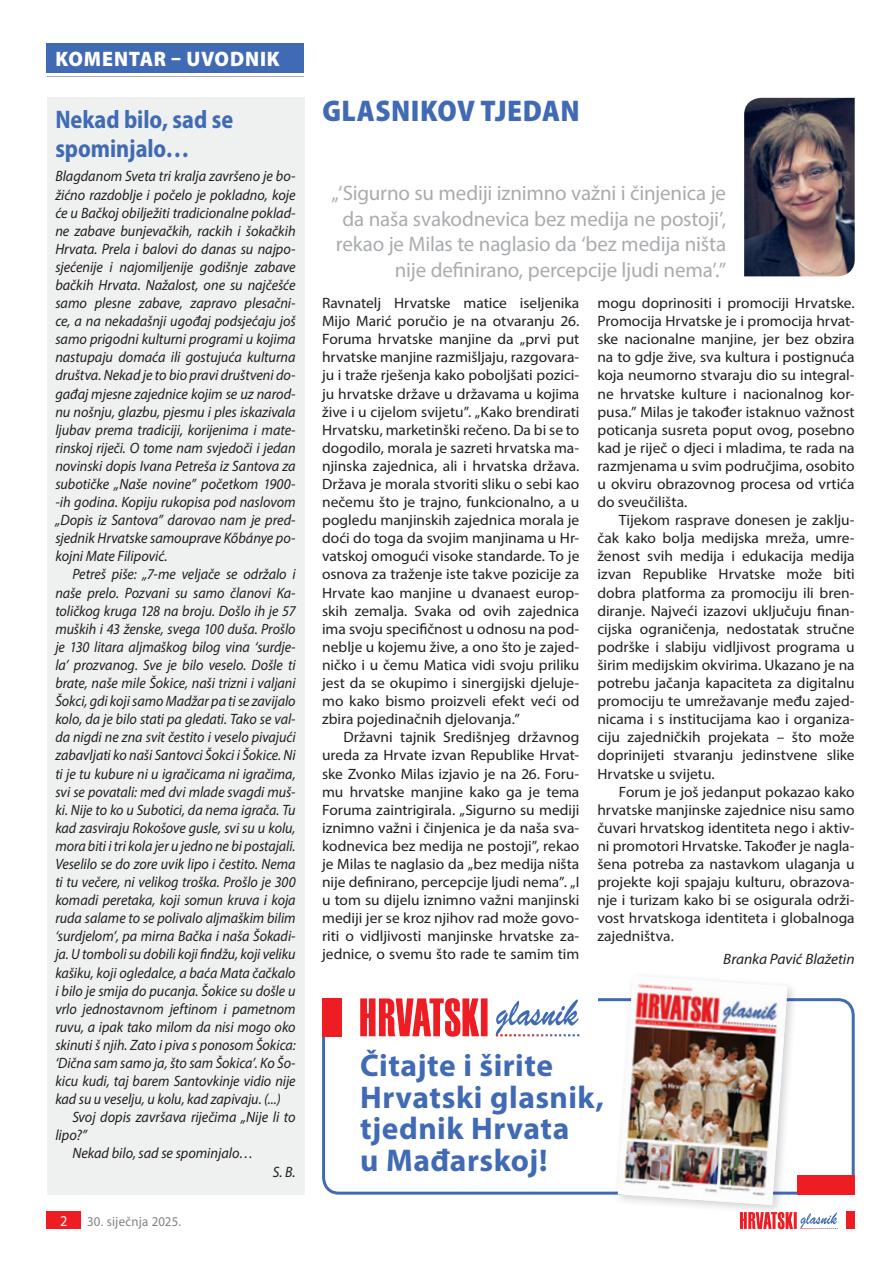
<style>
.page{position:relative;width:893px;height:1263px;background:#fff}
.page>*{position:absolute;margin:0;border:0;box-sizing:border-box;transform-origin:0 0}
.t1{font:700 31.5px/31.5px "Myriad Pro";letter-spacing:.015em;color:#406ab4}
.t2{font:900 semi-condensed 30px "Myriad Pro";letter-spacing:.02em;color:#406ab4}
.t3{font:700 semi-condensed 25.5px/28.5px "Myriad Pro";color:#406ab4;scale:.94 1}
.t4{font:21px/25.5px "Myriad Pro";letter-spacing:-.01em;color:#a9acaf;text-align:right}
.t5{font:900 21px "Myriad Pro";letter-spacing:.035em;color:#fff;scale:.95 1}
.t6{font:15px/18.1px "Myriad Pro";color:#231f20;text-align:justify}
.t7{font:italic 15px "Myriad Pro";color:#231f20;scale:.94 1}
.t8{font:italic 15px/18.1px "Myriad Pro";color:#231f20;text-align:justify;scale:.95 1}
.t9{font:italic 15px "Myriad Pro";color:#231f20}
.t10{font:15px "Myriad Pro";color:#fff;scale:.95 1}
.t11{font:13.5px "Myriad Pro";letter-spacing:.02em;color:#808285;scale:.95 1}
</style>
<div class="page">
<hr style="left:47px;top:76px;width:257px;height:1px;background:#a8a9ad">
<div style="left:47px;top:1212px;width:34px;height:17px;background:#ee1d23"></div>
<div style="left:846px;top:1212px;width:9px;height:17px;background:#ee1d23"></div>
<svg style="left:740px;top:1212px;width:98px;height:17px"></svg>
<div style="left:47px;top:43px;width:257px;height:30px;background:#406ab4"></div>
<img style="left:744px;top:98px;width:111px;height:178px">
<div style="left:47px;top:98px;width:257px;height:1097px;background:#eff0f0"></div>
<svg style="left:322px;top:998px;width:533px;height:197px"></svg>
<div style="left:322px;top:995px;width:275px;height:40px;background:#fff"></div>
<div style="left:322px;top:998px;width:19px;height:38px;background:#ee1d23"></div>
<svg style="left:360px;top:998px;width:128px;height:39px"></svg>
<svg style="left:496px;top:999px;width:83px;height:37px"></svg>
<div style="left:797px;top:1176px;width:58px;height:19px;background:#ee1d23"></div>
<div style="left:613px;top:971px;width:185px;height:245px;background:#231f20;opacity:.2"></div>
<img style="left:618px;top:976px;width:169px;height:229px">
<h3 class="t5" style="left:56px;top:45px;width:238px">KOMENTAR – UVODNIK</h3>
<h3 class="t3" style="left:55px;top:105px;width:191px">Nekad bilo, sad se spominjalo…</h3>
<p class="t8" style="left:55px;top:167px;width:254px">Blagdanom Sveta tri kralja završeno je bo&shy;žićno razdoblje i počelo je pokladno, koje će u Bačkoj obilježiti tradicionalne poklad&shy;ne zabave bunjevačkih, rackih i šokačkih Hrvata. Prela i balovi do danas su najpo&shy;sjećenije i najomiljenije godišnje zabave bačkih Hrvata. Nažalost, one su najčešće samo plesne zabave, zapravo plesačni&shy;ce, a na nekadašnji ugođaj podsjećaju još samo prigodni kulturni programi u kojima nastupaju domaća ili gostujuća kulturna društva. Nekad je to bio pravi društveni do&shy;gađaj mjesne zajednice kojim se uz narod&shy;nu nošnju, glazbu, pjesmu i ples iskazivala ljubav prema tradiciji, korijenima i mate&shy;rinskoj riječi. O tome nam svjedoči i jedan novinski dopis Ivana Petreša iz Santova za subotičke „Naše novine” početkom 1900- -ih godina. Kopiju rukopisa pod naslovom „Dopis iz Santova” darovao nam je pred&shy;sjednik Hrvatske samouprave Kőbánye po&shy;kojni Mate Filipović.</p>
<p class="t7" style="left:72px;top:565px;width:239px">Petreš piše: „7-me veljače se održalo i</p>
<p class="t7" style="left:55px;top:583px;width:257px">naše prelo. Pozvani su samo članovi Ka-</p>
<p class="t7" style="left:55px;top:601px;width:257px">toličkog kruga 128 na broju. Došlo ih je 57</p>
<p class="t7" style="left:55px;top:619px;width:257px">muških i 43 ženske, svega 100 duša. Prošlo</p>
<p class="t7" style="left:55px;top:637px;width:257px">je 130 litara aljmaškog bilog vina ‘surdje-</p>
<p class="t7" style="left:55px;top:656px;width:257px">la’ prozvanog. Sve je bilo veselo. Došle ti</p>
<p class="t7" style="left:55px;top:674px;width:257px">brate, naše mile Šokice, naši trizni i valjani</p>
<p class="t7" style="left:55px;top:692px;width:257px">Šokci, gdi koji samo Madžar pa ti se zavijalo</p>
<p class="t7" style="left:55px;top:710px;width:257px">kolo, da je bilo stati pa gledati. Tako se val-</p>
<p class="t7" style="left:55px;top:728px;width:257px">da nigdi ne zna svit čestito i veselo pivajući</p>
<p class="t7" style="left:55px;top:746px;width:257px">zabavljati ko naši Santovci Šokci i Šokice. Ni</p>
<p class="t7" style="left:55px;top:764px;width:257px">ti je tu kubure ni u igračicama ni igračima,</p>
<p class="t7" style="left:55px;top:782px;width:257px">svi se povatali: med dvi mlade svagdi muš-</p>
<p class="t7" style="left:55px;top:800px;width:257px">ki. Nije to ko u Subotici, da nema igrača. Tu</p>
<p class="t7" style="left:55px;top:818px;width:257px">kad zasviraju Rokošove gusle, svi su u kolu,</p>
<p class="t7" style="left:55px;top:836px;width:257px">mora biti i tri kola jer u jedno ne bi postajali.</p>
<p class="t7" style="left:55px;top:855px;width:257px">Veselilo se do zore uvik lipo i čestito. Nema</p>
<p class="t7" style="left:55px;top:873px;width:257px">ti tu večere, ni velikog troška. Prošlo je 300</p>
<p class="t7" style="left:55px;top:891px;width:257px">komadi peretaka, koji somun kruva i koja</p>
<p class="t7" style="left:55px;top:909px;width:257px">ruda salame to se polivalo aljmaškim bilim</p>
<p class="t7" style="left:55px;top:927px;width:257px">‘surdjelom’, pa mirna Bačka i naša Šokadi-</p>
<p class="t7" style="left:55px;top:945px;width:257px">ja. U tomboli su dobili koji findžu, koji veliku</p>
<p class="t7" style="left:55px;top:963px;width:257px">kašiku, koji ogledalce, a baća Mata čačkalo</p>
<p class="t7" style="left:55px;top:981px;width:257px">i bilo je smija do pucanja. Šokice su došle u</p>
<p class="t7" style="left:55px;top:999px;width:257px">vrlo jednostavnom jeftinom i pametnom</p>
<p class="t7" style="left:55px;top:1017px;width:257px">ruvu, a ipak tako milom da nisi mogo oko</p>
<p class="t7" style="left:55px;top:1035px;width:257px">skinuti š njih. Zato i piva s ponosom Šokica:</p>
<p class="t7" style="left:55px;top:1054px;width:257px">‘Dična sam samo ja, što sam Šokica’. Ko Šo-</p>
<p class="t7" style="left:55px;top:1072px;width:257px">kicu kudi, taj barem Santovkinje vidio nije</p>
<p class="t7" style="left:55px;top:1090px;width:241px">kad su u veselju, u kolu, kad zapivaju. (...)</p>
<p class="t8" style="left:72px;top:1108px;width:237px">Svoj dopis završava riječima „Nije li to</p>
<p class="t8" style="left:55px;top:1126px;width:35px">lipo?”</p>
<p class="t8" style="left:72px;top:1144px;width:192px">Nekad bilo, sad se spominjalo…</p>
<p class="t8" style="left:273px;top:1162px;width:26px">S. B.</p>
<p class="t10" style="left:60px;top:1212px;width:9px">2</p>
<p class="t11" style="left:87px;top:1213px;width:100px">30. siječnja 2025.</p>
<h2 class="t2" style="left:322px;top:91px;width:259px">GLASNIKOV TJEDAN</h2>
<h3 class="t4" style="left:331px;top:180px;width:396px">„‘Sigurno su mediji iznimno važni i činjenica je da naša svakodnevica bez medija ne postoji’, rekao je Milas te naglasio da ‘bez medija ništa nije definirano, percepcije ljudi nema’.”</h3>
<p class="t6" style="left:322px;top:294px;width:259px">Ravnatelj Hrvatske matice iseljenika Mijo Marić poručio je na otvaranju 26.<br>Foruma hrvatske manjine da „prvi put hrvatske manjine razmišljaju, razgovara&shy;ju i traže rješenja kako poboljšati pozici&shy;ju hrvatske države u državama u kojima žive i u cijelom svijetu”. „Kako brendirati Hrvatsku, marketinški rečeno. Da bi se to dogodilo, morala je sazreti hrvatska ma&shy;njinska zajednica, ali i hrvatska država.<br>Država je morala stvoriti sliku o sebi kao nečemu što je trajno, funkcionalno, a u pogledu manjinskih zajednica morala je doći do toga da svojim manjinama u Hr&shy;vatskoj omogući visoke standarde. To je osnova za traženje iste takve pozicije za Hrvate kao manjine u dvanaest europ&shy;skih zemalja. Svaka od ovih zajednica ima svoju specifičnost u odnosu na pod&shy;neblje u kojemu žive, a ono što je zajed&shy;ničko i u čemu Matica vidi svoju priliku jest da se okupimo i sinergijski djeluje&shy;mo kako bismo proizveli efekt veći od zbira pojedinačnih djelovanja.”</p>
<p class="t6" style="left:322px;top:728px;width:259px;text-indent:21px">Državni tajnik Središnjeg državnog ureda za Hrvate izvan Republike Hrvat&shy;ske Zvonko Milas izjavio je na 26. Foru&shy;mu hrvatske manjine kako ga je tema Foruma zaintrigirala. „Sigurno su mediji iznimno važni i činjenica je da naša sva&shy;kodnevica bez medija ne postoji”, rekao je Milas te naglasio da „bez medija ništa nije definirano, percepcije ljudi nema”. „I u tom su dijelu iznimno važni manjinski mediji jer se kroz njihov rad može govo&shy;riti o vidljivosti manjinske hrvatske za&shy;jednice, o svemu što rade te samim tim</p>
<p class="t6" style="left:597px;top:294px;width:259px">mogu doprinositi i promociji Hrvatske.<br>Promocija Hrvatske je i promocija hrvat&shy;ske nacionalne manjine, jer bez obzira na to gdje žive, sva kultura i postignuća koja neumorno stvaraju dio su integral&shy;ne hrvatske kulture i nacionalnog kor&shy;pusa.” Milas je također istaknuo važnost poticanja susreta poput ovog, posebno kad je riječ o djeci i mladima, te rada na razmjenama u svim područjima, osobito u okviru obrazovnog procesa od vrtića do sveučilišta.</p>
<p class="t6" style="left:597px;top:511px;width:259px;text-indent:21px">Tijekom rasprave donesen je zaklju&shy;čak kako bolja medijska mreža, umre&shy;ženost svih medija i edukacija medija izvan Republike Hrvatske može biti dobra platforma za promociju ili bren&shy;diranje. Najveći izazovi uključuju finan&shy;cijska ograničenja, nedostatak stručne podrške i slabiju vidljivost programa u širim medijskim okvirima. Ukazano je na potrebu jačanja kapaciteta za digitalnu promociju te umrežavanje među zajed&shy;nicama i s institucijama kao i organiza&shy;ciju zajedničkih projekata – što može doprinijeti stvaranju jedinstvene slike Hrvatske u svijetu.</p>
<p class="t6" style="left:597px;top:782px;width:259px;text-indent:21px">Forum je još jedanput pokazao kako hrvatske manjinske zajednice nisu samo čuvari hrvatskog identiteta nego i aktiv&shy;ni promotori Hrvatske. Također je nagla&shy;šena potreba za nastavkom ulaganja u projekte koji spajaju kulturu, obrazova&shy;nje i turizam kako bi se osigurala održi&shy;vost hrvatskoga identiteta i globalnoga zajedništva.</p>
<p class="t9" style="left:723px;top:950px;width:133px">Branka Pavić Blažetin</p>
<h1 class="t1" style="left:360px;top:1049px;width:245px">Čitajte i širite<br>Hrvatski glasnik, tjednik Hrvata<br>u Mađarskoj!</h1>
</div>
